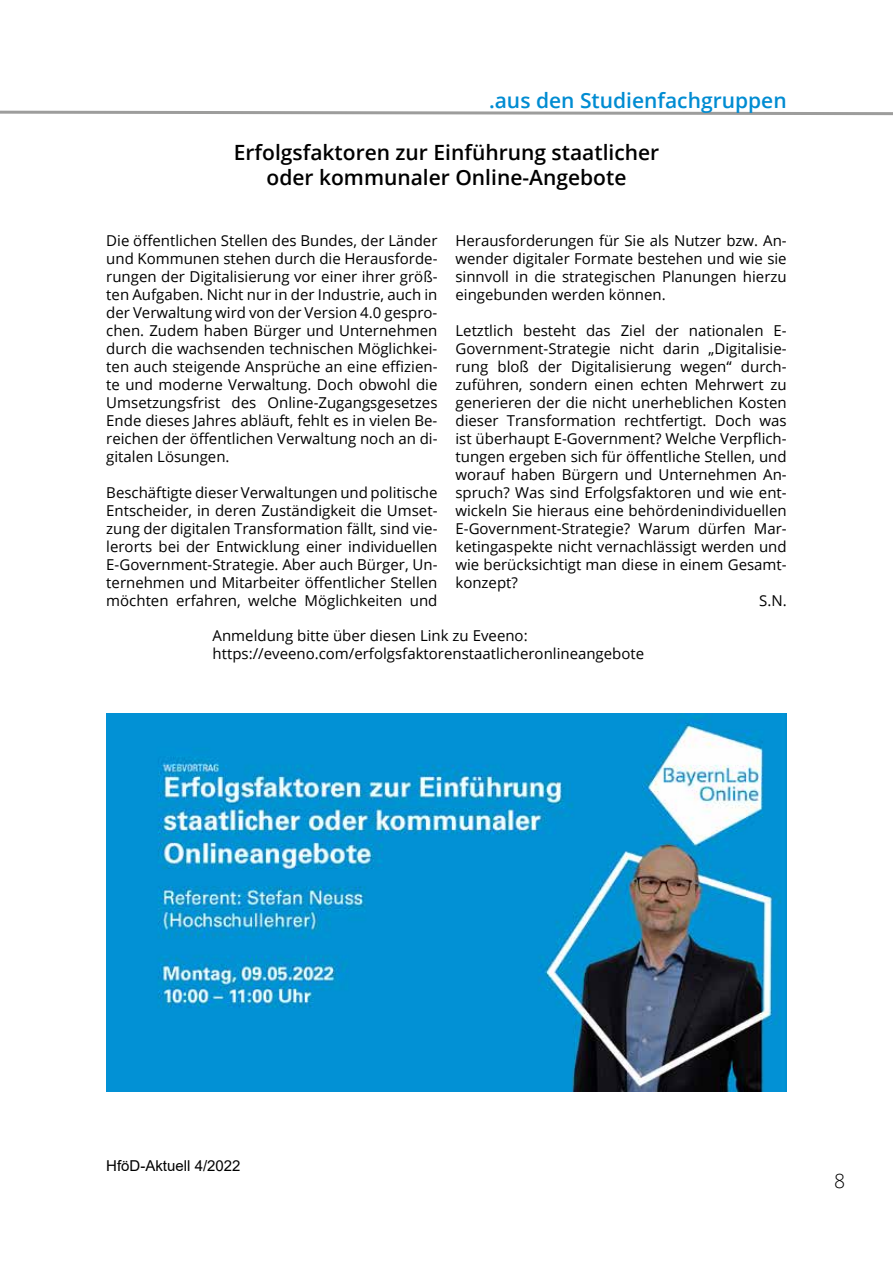
<style>
.page{position:relative;width:893px;height:1263px;background:#fff}
.page>*{position:absolute;margin:0;border:0;box-sizing:border-box;transform-origin:0 0}
.t1{font:600 21px/25.2px "Open Sans";color:#000;text-align:center}
.t2{font:600 21px "Open Sans";color:#008cd2}
.t3{font:300 19.5px "Open Sans";color:#000}
.t4{font:15px/18px "Open Sans";color:#000;text-align:justify}
.t5{font:15px "Arial";color:#000}
</style>
<div class="page">
<svg style="left:0;top:110px;width:893px;height:6px"></svg>
<img style="left:106px;top:714px;width:681px;height:378px">
<h1 class="t2" style="left:489px;top:86px;width:299px">.aus den Studienfachgruppen</h1>
<h1 class="t1" style="left:234px;top:139px;width:427px">Erfolgsfaktoren zur Einführung staatlicher oder kommunaler Online-Angebote</h1>
<p class="t4" style="left:106px;top:231px;width:333px">Die öffentlichen Stellen des Bundes, der Länder und Kommunen stehen durch die Herausforde&shy;rungen der Digitalisierung vor einer ihrer größ&shy;ten Aufgaben. Nicht nur in der Industrie, auch in der Verwaltung wird von der Version 4.0 gespro&shy;chen. Zudem haben Bürger und Unternehmen durch die wachsenden technischen Möglichkei&shy;ten auch steigende Ansprüche an eine effizien&shy;te und moderne Verwaltung. Doch obwohl die Umsetzungsfrist des Online-Zugangsgesetzes Ende dieses Jahres abläuft, fehlt es in vielen Be&shy;reichen der öffentlichen Verwaltung noch an di&shy;gitalen Lösungen.</p>
<p class="t4" style="left:106px;top:483px;width:333px">Beschäftigte dieser Verwaltungen und politische Entscheider, in deren Zuständigkeit die Umset&shy;zung der digitalen Transformation fällt, sind vie&shy;lerorts bei der Entwicklung einer individuellen E-Government-Strategie. Aber auch Bürger, Un&shy;ternehmen und Mitarbeiter öffentlicher Stellen möchten erfahren, welche Möglichkeiten und</p>
<p class="t4" style="left:455px;top:231px;width:333px">Herausforderungen für Sie als Nutzer bzw. An&shy;wender digitaler Formate bestehen und wie sie sinnvoll in die strategischen Planungen hierzu eingebunden werden können.</p>
<p class="t4" style="left:455px;top:321px;width:333px">Letztlich besteht das Ziel der nationalen E-</p>
<p class="t4" style="left:455px;top:339px;width:333px">Government-Strategie nicht darin „Digitalisie-</p>
<p class="t4" style="left:455px;top:357px;width:333px">rung bloß der Digitalisierung wegen“ durch-</p>
<p class="t4" style="left:455px;top:375px;width:333px">zuführen, sondern einen echten Mehrwert zu</p>
<p class="t4" style="left:455px;top:393px;width:333px">generieren der die nicht unerheblichen Kosten</p>
<p class="t4" style="left:455px;top:411px;width:333px">dieser Transformation rechtfertigt. Doch was</p>
<p class="t4" style="left:455px;top:429px;width:333px">ist überhaupt E-Government? Welche Verpflich-</p>
<p class="t4" style="left:455px;top:447px;width:333px">tungen ergeben sich für öffentliche Stellen, und</p>
<p class="t4" style="left:455px;top:465px;width:333px">worauf haben Bürgern und Unternehmen An-</p>
<p class="t4" style="left:455px;top:483px;width:333px">spruch? Was sind Erfolgsfaktoren und wie ent-</p>
<p class="t4" style="left:455px;top:501px;width:333px">wickeln Sie hieraus eine behördenindividuellen</p>
<p class="t4" style="left:455px;top:519px;width:333px">E-Government-Strategie? Warum dürfen Mar-</p>
<p class="t4" style="left:455px;top:537px;width:333px">ketingaspekte nicht vernachlässigt werden und</p>
<p class="t4" style="left:455px;top:555px;width:333px">wie berücksichtigt man diese in einem Gesamt-</p>
<p class="t4" style="left:455px;top:573px;width:64px">konzept?</p>
<p class="t4" style="left:759px;top:591px;width:29px">S.N.</p>
<p class="t4" style="left:213px;top:627px;width:433px">Anmeldung bitte über diesen Link zu Eveeno: https://eveeno.com/erfolgsfaktorenstaatlicheronlineangebote</p>
<p class="t5" style="left:106px;top:1156px;width:136px">HföD-Aktuell 4/2022</p>
<h2 class="t3" style="left:834px;top:1168px;width:13px">8</h2>
</div>
